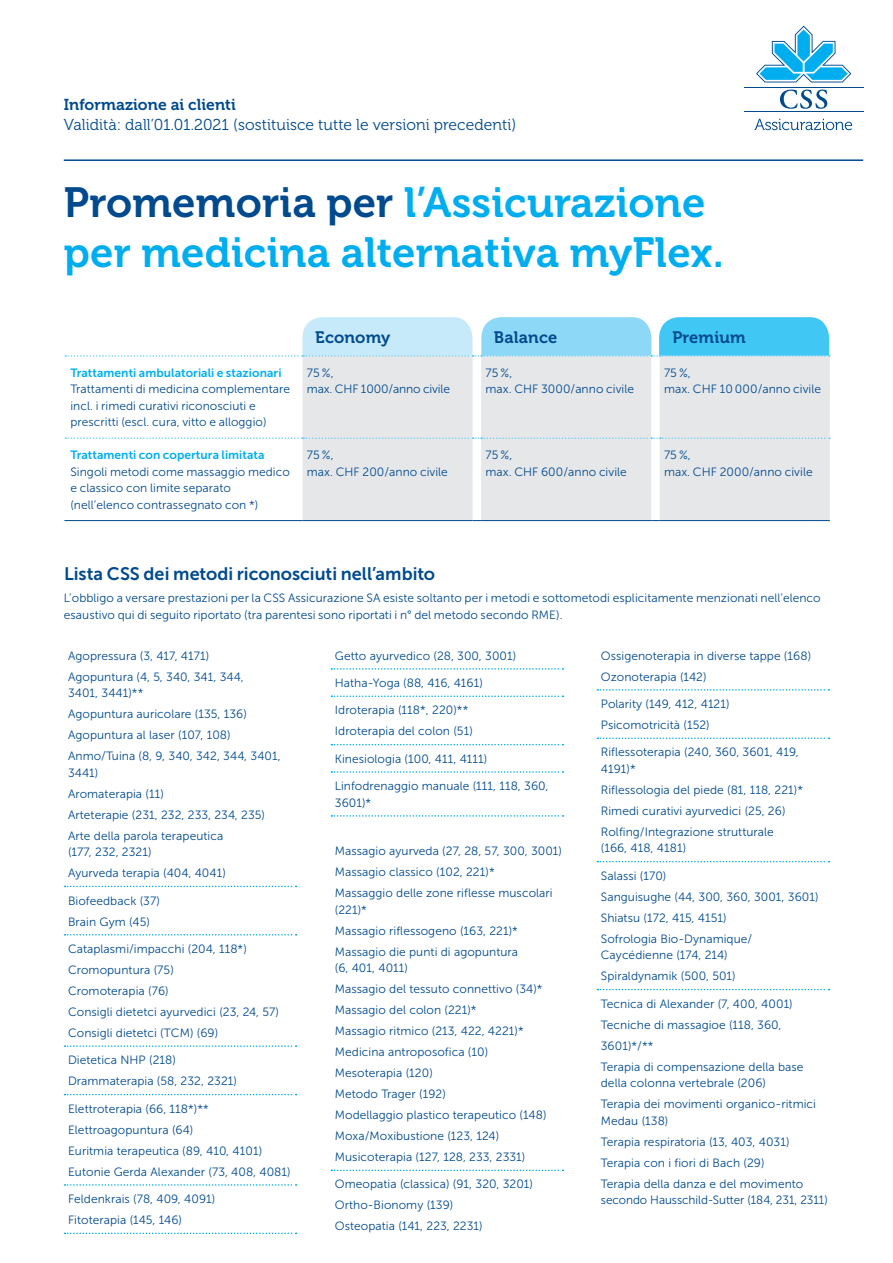
<style>
.page{position:relative;width:893px;height:1263px;background:#fff}
.page>*{position:absolute;margin:0;border:0;box-sizing:border-box;transform-origin:0 0}
.t1{font:42px/49.5px "Museo 700";letter-spacing:.005em;color:#00aeef}
.t2{font:18px "Museo Sans 700";color:#004a8d}
.t3{font:16.5px "Museo 700";letter-spacing:.01em;color:#004a8d}
.t4{font:15.75px "Museo 300";letter-spacing:.005em;color:#004a8d}
.t5{font:15.75px "Museo 700";letter-spacing:.005em;color:#004a8d}
.t6{font:12px/21px "Museo Sans 300";letter-spacing:.005em;color:#004a8d}
.t7{font:12px "Museo Sans 700";letter-spacing:.005em;color:#00aeef}
.s1{color:#004a8d}
</style>
<div class="page">
<hr style="left:744px;top:111px;width:119px;height:1px;background:#004a8d">
<hr style="left:744px;top:87px;width:119px;height:1px;background:#004a8d">
<svg style="left:756px;top:26px;width:95px;height:56px"></svg>
<svg style="left:780px;top:90px;width:47px;height:19px"></svg>
<svg style="left:754px;top:119px;width:98px;height:11px"></svg>
<hr style="left:64px;top:159px;width:799px;height:2px;background:#004a8d">
<div style="left:303px;top:357px;width:527px;height:163px;background:#e6e7e9"></div>
<hr style="left:64px;top:520px;width:239px;height:1px;background:#004a8d">
<svg style="left:65px;top:317px;width:765px;height:40px"></svg>
<svg style="left:65px;top:437px;width:765px;height:2px;background:#c9e5f1"></svg>
<hr style="left:303px;top:520px;width:170px;height:1px;background:#004a8d">
<hr style="left:481px;top:520px;width:170px;height:1px;background:#004a8d">
<hr style="left:660px;top:520px;width:170px;height:1px;background:#004a8d">
<svg style="left:65px;top:886px;width:232px;height:1px"></svg>
<svg style="left:65px;top:934px;width:232px;height:1px"></svg>
<svg style="left:65px;top:1045px;width:232px;height:2px"></svg>
<svg style="left:65px;top:1094px;width:232px;height:1px"></svg>
<svg style="left:65px;top:1184px;width:232px;height:2px"></svg>
<svg style="left:65px;top:1232px;width:232px;height:2px"></svg>
<svg style="left:331px;top:668px;width:232px;height:2px"></svg>
<svg style="left:331px;top:695px;width:232px;height:2px"></svg>
<svg style="left:331px;top:744px;width:232px;height:1px"></svg>
<svg style="left:331px;top:771px;width:232px;height:2px"></svg>
<svg style="left:331px;top:815px;width:232px;height:2px"></svg>
<svg style="left:331px;top:1169px;width:232px;height:2px"></svg>
<svg style="left:597px;top:689px;width:232px;height:2px"></svg>
<svg style="left:597px;top:737px;width:232px;height:2px"></svg>
<svg style="left:597px;top:861px;width:232px;height:1px"></svg>
<svg style="left:597px;top:989px;width:232px;height:1px"></svg>
<h3 class="t5" style="left:64px;top:96px;width:174px">Informazione ai clienti</h3>
<h3 class="t4" style="left:64px;top:116px;width:454px">Validità: dall’01.01.2021 (sostituisce tutte le versioni precedenti)</h3>
<h1 class="t1" style="left:64px;top:178px;width:661px"><span class="s1">Promemoria per</span> l’Assicurazione per medicina alternativa myFlex.</h1>
<p class="t7" style="left:70px;top:366px;width:213px">Trattamenti ambulatoriali e stazionari</p>
<p class="t6" style="left:70px;top:381px;width:221px;line-height:16.5px">Trattamenti di medicina complementare incl. i rimedi curativi riconosciuti e prescritti (escl. cura, vitto e alloggio)</p>
<p class="t7" style="left:70px;top:448px;width:196px">Trattamenti con copertura limitata</p>
<p class="t6" style="left:70px;top:463px;width:221px;line-height:16.5px">Singoli metodi come massaggio medico e classico con limite separato (nell’elenco contrassegnato con *)</p>
<h3 class="t3" style="left:315px;top:328px;width:77px">Economy</h3>
<h3 class="t3" style="left:494px;top:328px;width:65px">Balance</h3>
<h3 class="t3" style="left:672px;top:328px;width:75px">Premium</h3>
<p class="t6" style="left:307px;top:365px;width:145px;line-height:16.5px">75 %,<br>max. CHF 1000/anno civile</p>
<p class="t6" style="left:485px;top:365px;width:150px;line-height:16.5px">75 %,<br>max. CHF 3000/anno civile</p>
<p class="t6" style="left:664px;top:365px;width:159px;line-height:16.5px">75 %,<br>max. CHF 10 000/anno civile</p>
<p class="t6" style="left:307px;top:447px;width:143px;line-height:16.5px">75 %,<br>max. CHF 200/anno civile</p>
<p class="t6" style="left:485px;top:447px;width:143px;line-height:16.5px">75 %,<br>max. CHF 600/anno civile</p>
<p class="t6" style="left:664px;top:447px;width:150px;line-height:16.5px">75 %,<br>max. CHF 2000/anno civile</p>
<h2 class="t2" style="left:64px;top:564px;width:373px">Lista CSS dei metodi riconosciuti nell’ambito</h2>
<p class="t6" style="left:64px;top:590px;width:758px;line-height:16.5px">L’obbligo a versare prestazioni per la CSS Assicurazione SA esiste soltanto per i metodi e sottometodi esplicitamente menzionati nell’elenco esaustivo qui di seguito riportato (tra parentesi sono riportati i n° del metodo secondo RME).</p>
<p class="t6" style="left:68px;top:645px;width:177px">Agopressura (3, 417, 4171)<br>Agopuntura (4, 5, 340, 341, 344,</p>
<p class="t6" style="left:68px;top:683px;width:214px">3401, 3441)**<br>Agopuntura auricolare (135, 136)<br>Agopuntura al laser (107, 108)<br>Anmo/Tuina (8, 9, 340, 342, 344, 3401,</p>
<p class="t6" style="left:68px;top:762px;width:199px">3441)<br>Aromaterapia (11)<br>Arteterapie (231, 232, 233, 234, 235)<br>Arte della parola terapeutica</p>
<p class="t6" style="left:68px;top:842px;width:159px">(177, 232, 2321)<br>Ayurveda terapia (404, 4041)</p>
<p class="t6" style="left:68px;top:890px;width:93px">Biofeedback (37)<br>Brain Gym (45)</p>
<p class="t6" style="left:68px;top:938px;width:212px">Cataplasmi/impacchi (204, 118*)<br>Cromopuntura (75)<br>Cromoterapia (76)<br>Consigli dietetci ayurvedici (23, 24, 57)<br>Consigli dietetci (TCM) (69)</p>
<p class="t6" style="left:68px;top:1050px;width:170px">Dietetica NHP (218)<br>Drammaterapia (58, 232, 2321)</p>
<p class="t6" style="left:68px;top:1098px;width:224px">Elettroterapia (66, 118*)** Elettroagopuntura (64)<br>Euritmia terapeutica (89, 410, 4101)<br>Eutonie Gerda Alexander (73, 408, 4081)</p>
<p class="t6" style="left:68px;top:1188px;width:149px">Feldenkrais (78, 409, 4091)<br>Fitoterapia (145, 146)</p>
<p class="t6" style="left:335px;top:645px;width:183px">Getto ayurvedico (28, 300, 3001)</p>
<p class="t6" style="left:335px;top:672px;width:150px">Hatha-Yoga (88, 416, 4161)</p>
<p class="t6" style="left:335px;top:700px;width:139px">Idroterapia (118*, 220)**<br>Idroterapia del colon (51)</p>
<p class="t6" style="left:335px;top:748px;width:154px">Kinesiologia (100, 411, 4111)</p>
<p class="t6" style="left:335px;top:778px;width:215px;line-height:16.5px">Linfodrenaggio manuale (111, 118, 360,<br>3601)*</p>
<p class="t6" style="left:335px;top:840px;width:229px">Massagio ayurveda (27, 28, 57, 300, 3001)<br>Massagio classico (102, 221)*<br>Massaggio delle zone riflesse muscolari</p>
<p class="t6" style="left:335px;top:899px;width:185px">(221)*<br>Massagio riflessogeno (163, 221)*<br>Massagio die punti di agopuntura</p>
<p class="t6" style="left:335px;top:957px;width:213px">(6, 401, 4011)<br>Massagio del tessuto connettivo (34)*<br>Massagio del colon (221)*<br>Massagio ritmico (213, 422, 4221)*<br>Medicina antroposofica (10)<br>Mesoterapia (120)<br>Metodo Trager (192)<br>Modellaggio plastico terapeutico (148)<br>Moxa/Moxibustione (123, 124)<br>Musicoterapia (127, 128, 233, 2331)</p>
<p class="t6" style="left:335px;top:1174px;width:200px">Omeopatia (classica) (91, 320, 3201)<br>Ortho-Bionomy (139)<br>Osteopatia (141, 223, 2231)</p>
<p class="t6" style="left:601px;top:645px;width:212px">Ossigenoterapia in diverse tappe (168)<br>Ozonoterapia (142)</p>
<p class="t6" style="left:601px;top:693px;width:130px">Polarity (149, 412, 4121)<br>Psicomotricità (152)</p>
<p class="t6" style="left:601px;top:744px;width:199px;line-height:16.5px">Riflessoterapia (240, 360, 3601, 419,<br>4191)*</p>
<p class="t6" style="left:601px;top:779px;width:204px">Riflessologia del piede (81, 118, 221)*<br>Rimedi curativi ayurvedici (25, 26)<br>Rolfing/Integrazione strutturale</p>
<p class="t6" style="left:601px;top:838px;width:87px">(166, 418, 4181)</p>
<p class="t6" style="left:601px;top:865px;width:219px">Salassi (170)<br>Sanguisughe (44, 300, 360, 3001, 3601)<br>Shiatsu (172, 415, 4151)<br>Sofrologia Bio-Dynamique/</p>
<p class="t6" style="left:601px;top:945px;width:136px">Caycédienne (174, 214)<br>Spiraldynamik (500, 501)</p>
<p class="t6" style="left:601px;top:993px;width:204px">Tecnica di Alexander (7, 400, 4001)<br>Tecniche di massagioe (118, 360,<br>3601)*/**<br>Terapia di compensazione della base</p>
<p class="t6" style="left:601px;top:1073px;width:217px">della colonna vertebrale (206)<br>Terapia dei movimenti organico-ritmici</p>
<p class="t6" style="left:601px;top:1110px;width:204px">Medau (138)<br>Terapia respiratoria (13, 403, 4031)<br>Terapia con i fiori di Bach (29)<br>Terapia della danza e del movimento</p>
<p class="t6" style="left:601px;top:1190px;width:228px">secondo Hausschild-Sutter (184, 231, 2311)</p>
</div>
